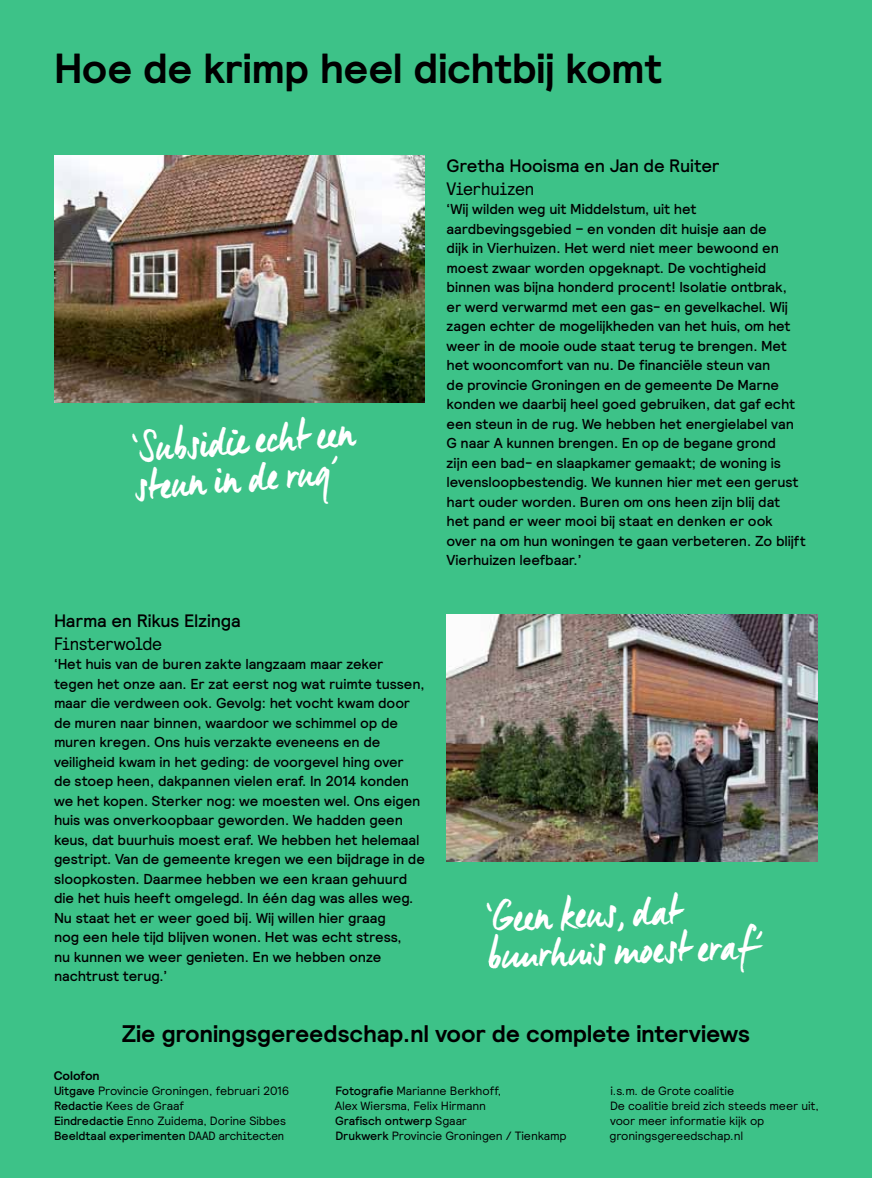
<style>
.page{position:relative;width:872px;height:1178px;background:#3dc288}
.page>*{position:absolute;margin:0;border:0;box-sizing:border-box;transform-origin:0 0}
.t1{font:42.3px/37.5px "Manus";color:#fff}
.t2{font:700 42px "Relative";letter-spacing:-.01em;color:#000}
.t3{font:700 24px "Relative";letter-spacing:-.01em;color:#000}
.t4{font:500 18px "Relative";letter-spacing:-.01em;color:#000}
.t5{font:18px "Relative Faux";letter-spacing:-.015em;color:#000}
.t6{font:500 14.4px/19.5px "Relative";letter-spacing:-.01em;color:#000}
.t7{font:700 12.45px "Relative";letter-spacing:-.01em;color:#000}
.t8{font:12px/15px "Relative";letter-spacing:-.01em;color:#000}
.s1{font-weight:500}
.s2{font-family:"Relative Faux"}
</style>
<div class="page">
<img style="left:446px;top:614px;width:371px;height:248px">
<img style="left:54px;top:155px;width:371px;height:247px">
<svg style="left:488px;top:961px;width:6px;height:7px"></svg>
<h2 class="t2" style="left:54px;top:41px;width:609px">Hoe de krimp heel dichtbij komt</h2>
<h1 class="t1" style="left:130px;top:430px;width:225px;rotate:-5deg">‘Subsidie echt ee n steun in de rug’</h1>
<p class="t4" style="left:54px;top:609px;width:188px">Harma en Rikus Elzinga</p>
<p class="t5" style="left:54px;top:632px;width:110px">Finsterwolde</p>
<p class="t6" style="left:54px;top:654px;width:372px">‘Het huis van de buren zakte langzaam maar zeker tegen het onze aan. Er zat eerst nog wat ruimte tussen, maar die verdween ook. Gevolg: het vocht kwam door de muren naar binnen, waardoor we schimmel op de muren kregen. Ons huis verzakte eveneens en de veiligheid kwam in het geding: de voorgevel hing over<br>de stoep heen, dakpannen vielen eraf. In 2014 konden we het kopen. Sterker nog: we moesten wel. Ons eigen huis was onverkoopbaar geworden. We hadden geen keus, dat buurhuis moest eraf. We hebben het helemaal gestript. Van de gemeente kregen we een bijdrage in de sloopkosten. Daarmee hebben we een kraan gehuurd die het huis heeft omgelegd. In één dag was alles weg.<br>Nu staat het er weer goed bij. Wij willen hier graag<br>nog een hele tijd blijven wonen. Het was echt stress,<br>nu kunnen we weer genieten. En we hebben onze nachtrust terug.’</p>
<p class="t4" style="left:446px;top:154px;width:274px">Gretha Hooisma en Jan de Ruiter</p>
<p class="t5" style="left:446px;top:177px;width:89px">Vierhuizen</p>
<p class="t6" style="left:446px;top:199px;width:361px">‘Wij wilden weg uit Middelstum, uit het aardbevingsgebied – en vonden dit huisje aan de<br>dijk in Vierhuizen. Het werd niet meer bewoond en moest zwaar worden opgeknapt. De vochtigheid binnen was bijna honderd procent! Isolatie ontbrak,<br>er werd verwarmd met een gas- en gevelkachel. Wij zagen echter de mogelijkheden van het huis, om het weer in de mooie oude staat terug te brengen. Met het wooncomfort van nu. De financiële steun van<br>de provincie Groningen en de gemeente De Marne konden we daarbij heel goed gebruiken, dat gaf echt een steun in de rug. We hebben het energielabel van G naar A kunnen brengen. En op de begane grond<br>zijn een bad- en slaapkamer gemaakt; de woning is levensloopbestendig. We kunnen hier met een gerust hart ouder worden. Buren om ons heen zijn blij dat het pand er weer mooi bij staat en denken er ook over na om hun woningen te gaan verbeteren. Zo blijft Vierhuizen leefbaar.’</p>
<h1 class="t1" style="left:485px;top:897px;width:279px;rotate:-2deg">‘Gee n keus, dat<br>buu rhui s moest eraf’</h1>
<h3 class="t3" style="left:122px;top:1018px;width:630px">Zie groningsgereedschap.nl voor de complete interviews</h3>
<p class="t7" style="left:54px;top:1067px;width:47px">Colofon</p>
<p class="t8" style="left:54px;top:1082px;width:237px"><span class="s1">Uitgave</span> Provincie Groningen, februari 2016<br><span class="s1">Redactie</span> Kees de Graaf<br><span class="s1">Eindredactie</span> Enno Zuidema, Dorine Sibbes <span class="s1">Beeldtaal experimenten</span> <span class="s2">DAAD architecten</span></p>
<p class="t8" style="left:335px;top:1083px;width:233px"><span class="s1">Fotografie</span> Marianne Berkhoff,<br>Alex Wiersma, Felix Hirmann<br><span class="s1">Grafisch ontwerp</span> Sgaar<br><span class="s1">Drukwerk</span> Provincie Groningen / Tienkamp</p>
<p class="t8" style="left:609px;top:1083px;width:211px">i.s.m. de Grote coalitie<br>De coalitie breid zich steeds meer uit, voor meer informatie kijk op groningsgereedschap.nl</p>
</div>
